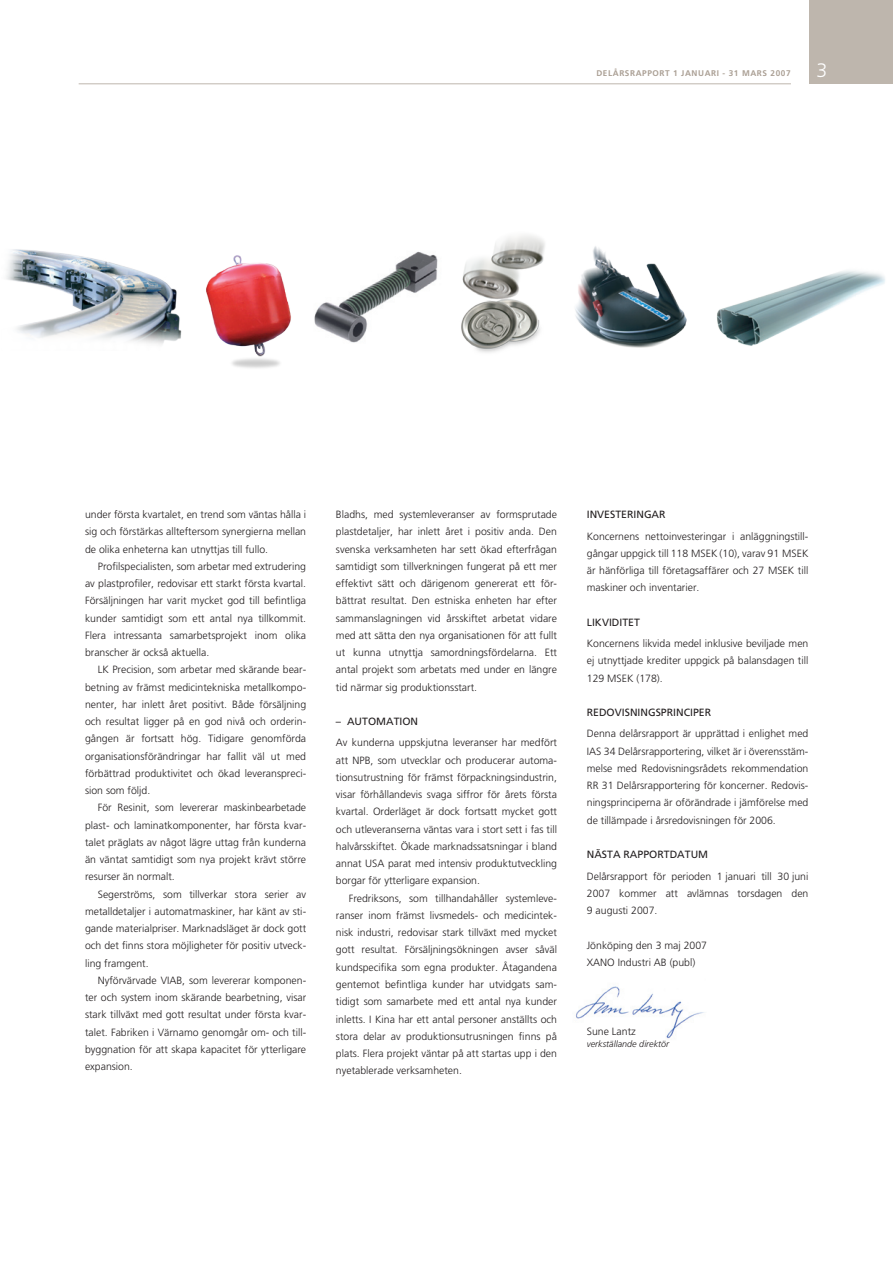
<style>
.page{position:relative;width:893px;height:1263px;background:#fff}
.page>*{position:absolute;margin:0;border:0;box-sizing:border-box;transform-origin:0 0}
.t1{font:300 10.5px/17.2px "Frutiger";color:#231f20;text-align:justify}
.t2{font:10.5px "Frutiger";color:#231f20}
.t3{font:italic 300 9px "Frutiger";color:#231f20}
.t4{font:700 8.25px "Frutiger";letter-spacing:.07em;color:#aba095}
</style>
<div class="page">
<hr style="left:79px;top:84px;width:712px;height:1px;background:#beb6ad">
<div style="left:809px;top:1px;width:84px;height:83px;background:#beb6ad"></div>
<img style="left:6px;top:249px;width:176px;height:96px">
<img style="left:206px;top:255px;width:85px;height:113px">
<img style="left:314px;top:251px;width:124px;height:92px">
<img style="left:461px;top:235px;width:84px;height:118px">
<img style="left:717px;top:270px;width:168px;height:76px">
<img style="left:575px;top:246px;width:112px;height:102px">
<img style="left:576px;top:986px;width:129px;height:53px">
<p class="t4" style="left:596px;top:69px;width:196px">DELÅRSRAPPORT 1 JANUARI - 31 MARS 2007</p>
<p class="t1" style="left:85px;top:506px;width:223px">under första kvartalet, en trend som väntas hålla i sig och förstärkas allteftersom synergierna mellan de olika enheterna kan utnyttjas till fullo.</p>
<p class="t1" style="left:85px;top:558px;width:223px;text-indent:13px">Profilspecialisten, som arbetar med extrudering av plastprofiler, redovisar ett starkt första kvartal.<br>Försäljningen har varit mycket god till befintliga kunder samtidigt som ett antal nya tillkommit.<br>Flera intressanta samarbetsprojekt inom olika branscher är också aktuella.</p>
<p class="t1" style="left:85px;top:661px;width:223px;text-indent:13px">LK Precision, som arbetar med skärande bear&shy;betning av främst medicintekniska metallkompo&shy;nenter, har inlett året positivt. Både försäljning och resultat ligger på en god nivå och orderin&shy;gången är fortsatt hög. Tidigare genomförda organisationsförändringar har fallit väl ut med förbättrad produktivitet och ökad leveranspreci&shy;sion som följd.</p>
<p class="t1" style="left:85px;top:799px;width:223px;text-indent:13px">För Resinit, som levererar maskinbearbetade plast- och laminatkomponenter, har första kvar&shy;talet präglats av något lägre uttag från kunderna än väntat samtidigt som nya projekt krävt större resurser än normalt.</p>
<p class="t1" style="left:85px;top:886px;width:223px;text-indent:13px">Segerströms, som tillverkar stora serier av metalldetaljer i automatmaskiner, har känt av sti&shy;gande materialpriser. Marknadsläget är dock gott och det finns stora möjligheter för positiv utveck&shy;ling framgent.</p>
<p class="t1" style="left:85px;top:972px;width:223px;text-indent:13px">Nyförvärvade VIAB, som levererar komponen&shy;ter och system inom skärande bearbetning, visar stark tillväxt med gott resultat under första kvar&shy;talet. Fabriken i Värnamo genomgår om- och till&shy;byggnation för att skapa kapacitet för ytterligare expansion.</p>
<p class="t1" style="left:336px;top:506px;width:223px">Bladhs, med systemleveranser av formsprutade plastdetaljer, har inlett året i positiv anda. Den svenska verksamheten har sett ökad efterfrågan samtidigt som tillverkningen fungerat på ett mer effektivt sätt och därigenom genererat ett för&shy;bättrat resultat. Den estniska enheten har efter sammanslagningen vid årsskiftet arbetat vidare med att sätta den nya organisationen för att fullt ut kunna utnyttja samordningsfördelarna. Ett antal projekt som arbetats med under en längre tid närmar sig produktionsstart.</p>
<p class="t2" style="left:336px;top:715px;width:20px">– AUTO</p>
<p class="t2" style="left:376px;top:715px;width:35px">MATION</p>
<p class="t1" style="left:336px;top:734px;width:223px">Av kunderna uppskjutna leveranser har medfört att NPB, som utvecklar och producerar automa&shy;tionsutrustning för främst förpackningsindustrin, visar förhållandevis svaga siffror för årets första kvartal. Orderläget är dock fortsatt mycket gott och utleveranserna väntas vara i stort sett i fas till halvårsskiftet. Ökade marknadssatsningar i bland annat USA parat med intensiv produktutveckling borgar för ytterligare expansion.</p>
<p class="t1" style="left:336px;top:890px;width:223px;text-indent:13px">Fredriksons, som tillhandahåller systemleve&shy;ranser inom främst livsmedels- och medicintek&shy;nisk industri, redovisar stark tillväxt med mycket gott resultat. Försäljningsökningen avser såväl kundspecifika som egna produkter. Åtagandena gentemot befintliga kunder har utvidgats sam&shy;tidigt som samarbete med ett antal nya kunder inletts. I Kina har ett antal personer anställts och stora delar av produktionsutrusningen finns på plats. Flera projekt väntar på att startas upp i den nyetablerade verksamheten.</p>
<p class="t2" style="left:587px;top:508px;width:73px">INVESTERINGAR</p>
<p class="t1" style="left:587px;top:528px;width:223px">Koncernens nettoinvesteringar i anläggningstill&shy;gångar uppgick till 118 MSEK (10), varav 91 MSEK är hänförliga till företagsaffärer och 27 MSEK till maskiner och inventarier.</p>
<p class="t2" style="left:587px;top:616px;width:54px">LIKVIDITET</p>
<p class="t1" style="left:587px;top:635px;width:223px">Koncernens likvida medel inklusive beviljade men ej utnyttjade krediter uppgick på balansdagen till 129 MSEK (178).</p>
<p class="t2" style="left:587px;top:706px;width:125px">REDOVISN INGSPRINCIPER</p>
<p class="t1" style="left:587px;top:725px;width:223px">Denna delårsrapport är upprättad i enlighet med IAS 34 Delårsrapportering, vilket är i överensstäm&shy;melse med Redovisningsrådets rekommendation RR 31 Delårsrapportering för koncerner. Redovis&shy;ningsprinciperna är oförändrade i jämförelse med de tillämpade i årsredovisningen för 2006.</p>
<p class="t2" style="left:587px;top:848px;width:23px">NÄSTA</p>
<p class="t2" style="left:624px;top:848px;width:8px">RAPPORTDATU</p>
<p class="t2" style="left:698px;top:848px;width:11px">M</p>
<p class="t1" style="left:587px;top:867px;width:223px">Delårsrapport för perioden 1 januari till 30 juni 2007 kommer att avlämnas torsdagen den 9 augusti 2007.</p>
<p class="t1" style="left:587px;top:936px;width:122px">Jönköping den 3 maj 2007<br>XANO Industri AB (publ)</p>
<p class="t1" style="left:587px;top:1023px;width:51px">Sune Lantz</p>
<p class="t3" style="left:587px;top:1038px;width:84px">verkställande direktör</p>
</div>
